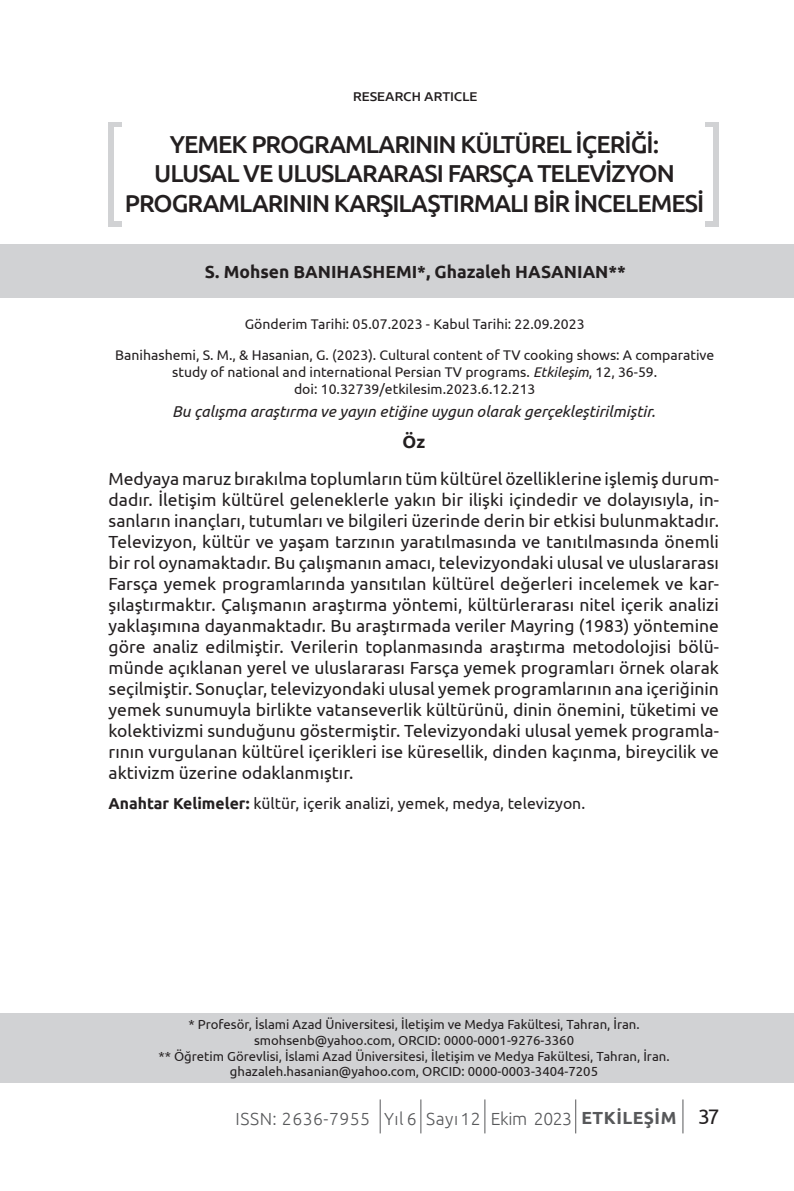
<style>
.page{position:relative;width:794px;height:1191px;background:#fff}
.page>*{position:absolute;margin:0;border:0;box-sizing:border-box;transform-origin:0 0}
.t1{font:500 24.5px/29.4px "Ubuntu";letter-spacing:-.04em;color:#231f20;text-align:center}
.t2{font:17.5px/21px "Ubuntu";color:#231f20;text-align:justify}
.t3{font:300 17.5px "Ubuntu";letter-spacing:.03em;color:#57585a}
.t4{font:700 17.5px "Ubuntu";color:#231f20}
.t5{font:italic 15.75px "Ubuntu";color:#231f20}
.t6{font:15.75px "Ubuntu";color:#231f20}
.t7{font:14px/16.8px "Ubuntu";color:#231f20;text-align:center}
.t8{font:14px "Concord";color:#231f20}
.t9{font:13.12px/15.8px "Ubuntu";color:#231f20;text-align:center}
.s1{font-style:italic}
.s2{font-weight:700}
.s3{font-weight:400;font-size:21px;color:#231f20}
</style>
<div class="page">
<hr style="left:682px;top:1099px;width:1px;height:34px;background:#57585a">
<hr style="left:575px;top:1099px;width:1px;height:34px;background:#57585a">
<hr style="left:420px;top:1099px;width:1px;height:34px;background:#57585a">
<hr style="left:484px;top:1099px;width:1px;height:34px;background:#57585a">
<hr style="left:380px;top:1099px;width:1px;height:34px;background:#57585a">
<div style="left:109px;top:122px;width:610px;height:105px;background:#d1d2d4"></div>
<div style="left:123px;top:116px;width:582px;height:116px;background:#fff"></div>
<div style="left:114px;top:128px;width:599px;height:93px;background:#fff"></div>
<div style="left:0;top:244px;width:794px;height:54px;background:#d1d2d4"></div>
<div style="left:0;top:1013px;width:794px;height:69px;background:#d1d2d4"></div>
<p class="t8" style="left:353px;top:88px;width:126px">RESEARCH ARTICLE</p>
<h1 class="t1" style="left:125px;top:129px;width:581px">YEMEK PROGRAMLARININ KÜLTÜREL İÇERİĞİ:<br>ULUSAL VE ULUSLARARASI FARSÇA TELEVİZYON<br>PROGRAMLARININ KARŞILAŞTIRMALI BİR İNCELEMESİ</h1>
<p class="t4" style="left:205px;top:261px;width:423px">S. Mohsen BANIHASHEMI*, Ghazaleh HASANIAN**</p>
<p class="t7" style="left:245px;top:315px;width:341px">Gönderim Tarihi: 05.07.2023 - Kabul Tarihi: 22.09.2023</p>
<p class="t7" style="left:115px;top:346px;width:600px">Banihashemi, S. M., &amp; Hasanian, G. (2023). Cultural content of TV cooking shows: A comparative study of national and international Persian TV programs. <span class="s1">Etkileşim</span>, 12, 36-59.<br>doi: 10.32739/etkilesim.2023.6.12.213</p>
<p class="t5" style="left:172px;top:402px;width:485px">Bu çalışma araştırma ve yayın etiğine uygun olarak gerçekleştirilmiştir.</p>
<p class="t4" style="left:402px;top:431px;width:24px">Öz</p>
<p class="t2" style="left:109px;top:468px;width:612px">Medyaya maruz bırakılma toplumların tüm kültürel özelliklerine işlemiş durum&shy;dadır. İletişim kültürel geleneklerle yakın bir ilişki içindedir ve dolayısıyla, in&shy;sanların inançları, tutumları ve bilgileri üzerinde derin bir etkisi bulunmaktadır.<br>Televizyon, kültür ve yaşam tarzının yaratılmasında ve tanıtılmasında önemli bir rol oynamaktadır. Bu çalışmanın amacı, televizyondaki ulusal ve uluslararası Farsça yemek programlarında yansıtılan kültürel değerleri incelemek ve kar&shy;şılaştırmaktır. Çalışmanın araştırma yöntemi, kültürlerarası nitel içerik analizi yaklaşımına dayanmaktadır. Bu araştırmada veriler Mayring (1983) yöntemine göre analiz edilmiştir. Verilerin toplanmasında araştırma metodolojisi bölü&shy;münde açıklanan yerel ve uluslararası Farsça yemek programları örnek olarak seçilmiştir. Sonuçlar, televizyondaki ulusal yemek programlarının ana içeriğinin yemek sunumuyla birlikte vatanseverlik kültürünü, dinin önemini, tüketimi ve kolektivizmi sunduğunu göstermiştir. Televizyondaki ulusal yemek programla&shy;rının vurgulanan kültürel içerikleri ise küresellik, dinden kaçınma, bireycilik ve aktivizm üzerine odaklanmıştır.</p>
<p class="t6" style="left:109px;top:793px;width:478px"><span class="s2">Anahtar Kelimeler:</span> kültür, içerik analizi, yemek, medya, televizyon.</p>
<p class="t9" style="left:158px;top:1016px;width:513px">* Profesör, İslami Azad Üniversitesi, İletişim ve Medya Fakültesi, Tahran, İran. smohsenb@yahoo.com, ORCID: 0000-0001-9276-3360<br>** Öğretim Görevlisi, İslami Azad Üniversitesi, İletişim ve Medya Fakültesi, Tahran, İran. ghazaleh.hasanian@yahoo.com, ORCID: 0000-0003-3404-7205</p>
<p class="t3" style="left:236px;top:1108px;width:485px">ISSN: 2636-7955 Yıl 6 Sayı12 Ekim 2023 <span class="s2">ETKİLEŞİM</span> <span class="s3">37</span></p>
</div>
